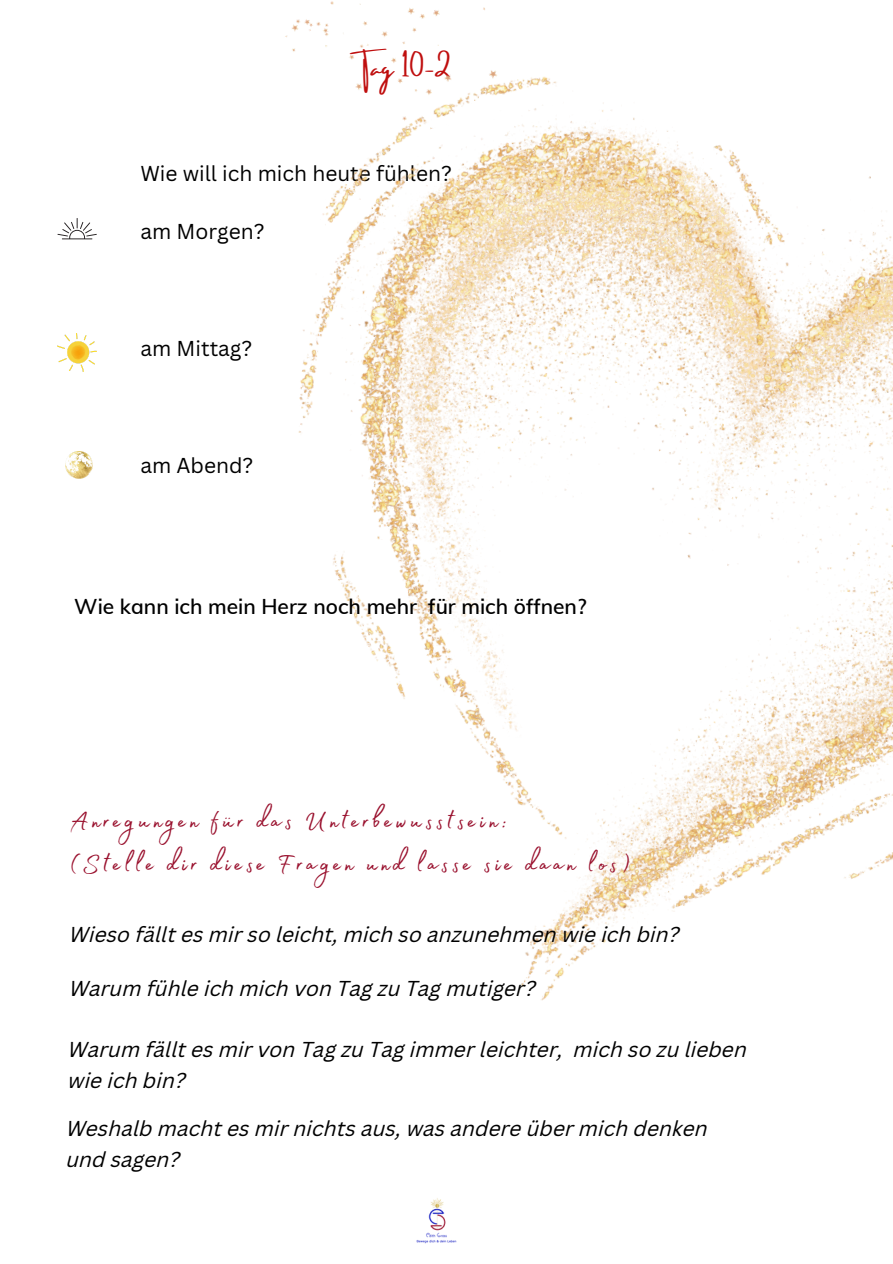
<style>
.page{position:relative;width:893px;height:1264px;background:#fff}
.page>*{position:absolute;margin:0;border:0;box-sizing:border-box;transform-origin:0 0}
.t1{font:31.2px "Madelyn Fill";letter-spacing:.11em;color:#99102d}
.t2{font:24px "Amsterdam Three";color:#bf0e0e}
.t3{font:italic 21px "Canva Sans";color:#000}
.t4{font:21px "Canva Sans";color:#000}
.t5{font:600 21px "Muli";color:#000}
</style>
<div class="page">
<img style="left:416px;top:1198px;width:41px;height:46px">
<img style="left:65px;top:451px;width:27px;height:27px">
<img style="left:57px;top:334px;width:40px;height:38px">
<svg style="left:57px;top:218px;width:40px;height:21px"></svg>
<img style="left:285px;top:11px;width:607px;height:990px">
<p class="t2" style="left:362px;top:55px;width:90px">Tag 10-2</p>
<p class="t4" style="left:140px;top:158px;width:313px">Wie will ich mich heute fühlen?</p>
<p class="t4" style="left:140px;top:216px;width:126px">am Morgen?</p>
<p class="t4" style="left:140px;top:333px;width:113px">am Mittag?</p>
<p class="t4" style="left:140px;top:450px;width:114px">am Abend?</p>
<p class="t5" style="left:74px;top:592px;width:514px">Wie kann ich mein Herz noch mehr für mich öffnen?</p>
<p class="t1" style="left:70px;top:797px;width:439px">Anregungen für das Unterbewusstsein:</p>
<p class="t1" style="left:70px;top:839px;width:560px">(Stelle dir diese Fragen und lasse sie daan los)</p>
<p class="t3" style="left:70px;top:926px;width:611px">Wieso fällt es mir so leicht, mich so anzunehmen wie ich bin?</p>
<p class="t3" style="left:70px;top:979px;width:467px">Warum fühle ich mich von Tag zu Tag mutiger?</p>
<p class="t3" style="left:68px;top:1040px;width:680px">Warum fällt es mir von Tag zu Tag immer leichter, mich so zu lieben</p>
<p class="t3" style="left:68px;top:1072px;width:119px">wie ich bin?</p>
<p class="t3" style="left:66px;top:1119px;width:643px">Weshalb macht es mir nichts aus, was andere über mich denken</p>
<p class="t3" style="left:66px;top:1151px;width:116px">und sagen?</p>
</div>
